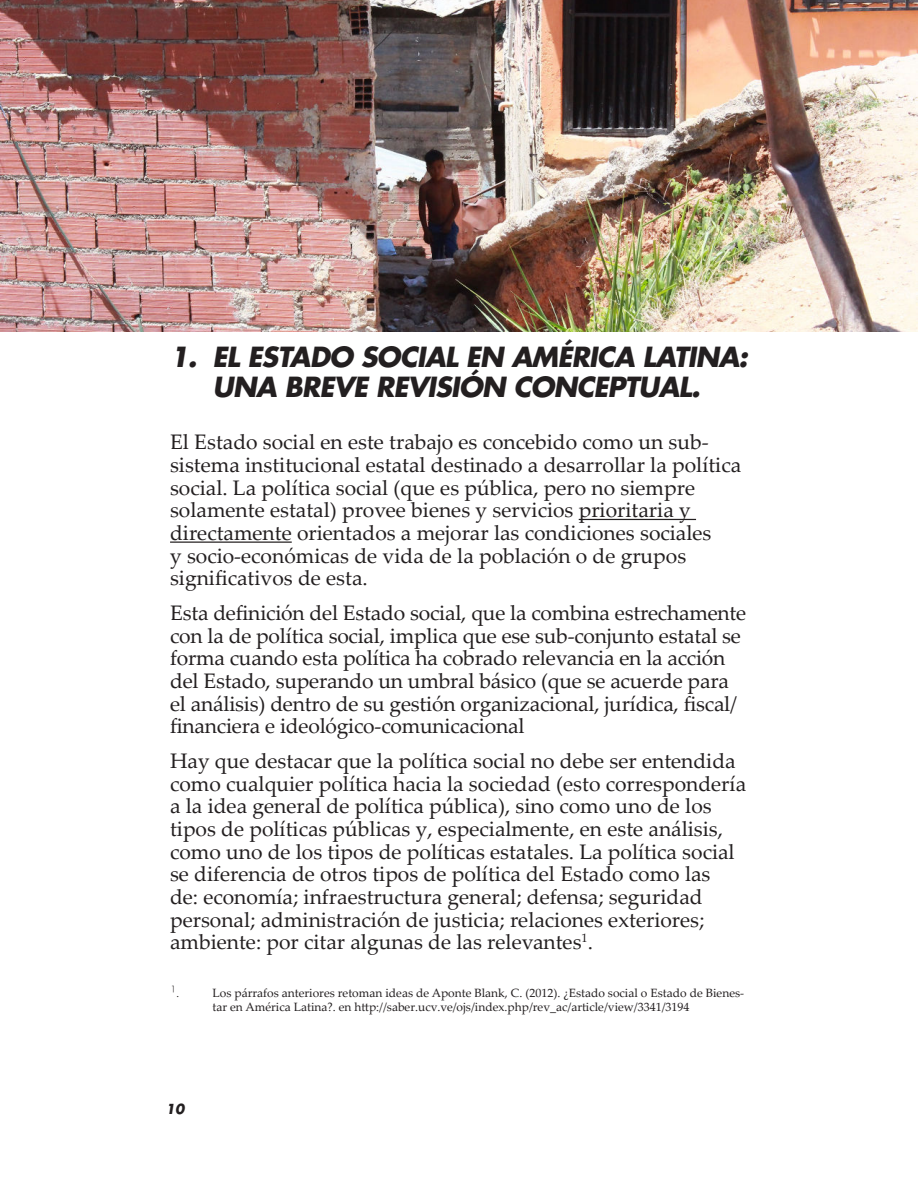
<style>
.page{position:relative;width:918px;height:1188px;background:#fff}
.page>*{position:absolute;margin:0;border:0;box-sizing:border-box;transform-origin:0 0}
.t1{font:italic 700 27px/30px "Futura Std";letter-spacing:-.03em;color:#231f20;text-align:center}
.t2{font:21px/22.6px "Palatino Linotype";color:#231f20}
.t3{font:italic 700 13.5px "Futura Std";color:#231f20}
.t4{font:12px/14.4px "Palatino Linotype";color:#231f20}
.s1{font-family:"Futura Std";font-weight:300;font-size:15px}
</style>
<div class="page">
<hr style="left:579px;top:519px;width:117px;height:1px;background:#231f20">
<hr style="left:170px;top:542px;width:122px;height:1px;background:#231f20">
<img style="left:0;top:0;width:918px;height:331px">
<p class="t1" style="left:170px;top:341px;width:579px">1. EL ESTADO SOCIAL EN AMÉRICA LATINA:<br>UNA BREVE REVISIÓN CONCEPTUAL.</p>
<p class="t2" style="left:170px;top:430px;width:573px">El Estado social en este trabajo es concebido como un sub&shy;sistema institucional estatal destinado a desarrollar la política social. La política social (que es pública, pero no siempre solamente estatal) provee bienes y servicios prioritaria y directamente orientados a mejorar las condiciones sociales<br>y socio-económicas de vida de la población o de grupos significativos de esta.</p>
<p class="t2" style="left:170px;top:601px;width:578px">Esta definición del Estado social, que la combina estrechamente con la de política social, implica que ese sub-conjunto estatal se forma cuando esta política ha cobrado relevancia en la acción del Estado, superando un umbral básico (que se acuerde para el análisis) dentro de su gestión organizacional, jurídica, fiscal/ financiera e ideológico-comunicacional</p>
<p class="t2" style="left:170px;top:749px;width:578px">Hay que destacar que la política social no debe ser entendida como cualquier política hacia la sociedad (esto correspondería a la idea general de política pública), sino como uno de los tipos de políticas públicas y, especialmente, en este análisis, como uno de los tipos de políticas estatales. La política social se diferencia de otros tipos de política del Estado como las<br>de: economía; infraestructura general; defensa; seguridad personal; administración de justicia; relaciones exteriores; ambiente: por citar algunas de las relevantes<sup>1</sup>.</p>
<p class="t4" style="left:213px;top:985px;width:533px;text-indent:-43px"><span class="s1">1.</span> Los párrafos anteriores retoman ideas de Aponte Blank, C. (2012). ¿Estado social o Estado de Bienes&shy;tar en América Latina?. en http://saber.ucv.ve/ojs/index.php/rev_ac/article/view/3341/3194</p>
<p class="t3" style="left:166px;top:1100px;width:20px">10</p>
</div>
